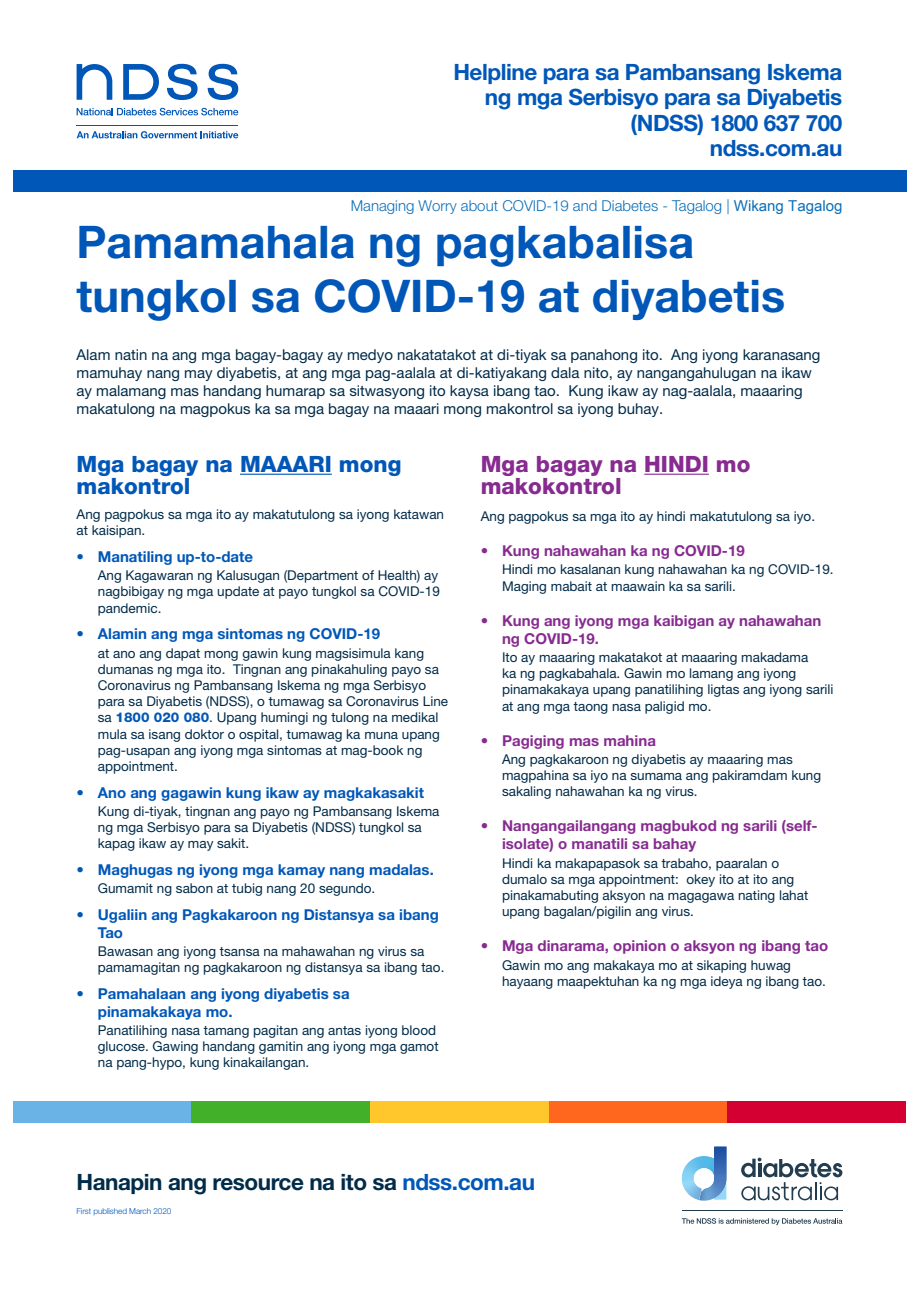
<style>
.page{position:relative;width:919px;height:1289px;background:#fff}
.page>*{position:absolute;margin:0;border:0;box-sizing:border-box;transform-origin:0 0}
.t1{font:700 45px/54px "Helvetica Neue LT Std";color:#0057b8}
.t2{font:700 22.5px/25.5px "Helvetica Neue LT Std";letter-spacing:-.02em;color:#0057b8;text-align:right}
.t3{font:700 22.5px "Helvetica Neue LT Std";letter-spacing:-.02em;color:#002b49}
.t4{font:800 22.5px/22.5px "Helvetica Neue LT Std";color:#0057b8}
.t5{font:800 22.5px/22.5px "Helvetica Neue LT Std";color:#872b90}
.Body{font:15px/18px "Helvetica Neue LT Pro";color:#002b49}
.t6{font:700 15px/18px "Helvetica Neue LT Std";color:#0057b8}
.t7{font:700 15px/18px "Helvetica Neue LT Std";color:#872b90}
.Sub_heading_1{font:300 15px "Helvetica Neue LT Std";color:#0c6fb8}
.Body_-_Indented{font:13.5px/16.2px "Helvetica Neue LT Pro";color:#002b49}
.Body-2{font:13.5px/16.2px "Helvetica Neue LT Pro";color:#002b49}
.t8{font:300 8.25px "Helvetica Neue LT Std";letter-spacing:-.01em;color:#0057b8}
.s1{font-family:"Arial Unicode MS";font-weight:400}
.s2{font-family:"Helvetica Neue LT Std";font-weight:800;color:#0057b8}
.s3{color:#0057b8}
</style>
<div class="page">
<svg style="left:77px;top:64px;width:35px;height:36px"></svg>
<svg style="left:123px;top:64px;width:36px;height:36px"></svg>
<svg style="left:167px;top:64px;width:30px;height:36px"></svg>
<svg style="left:208px;top:64px;width:30px;height:36px"></svg>
<svg style="left:77px;top:108px;width:161px;height:7px"></svg>
<svg style="left:77px;top:131px;width:161px;height:7px"></svg>
<hr style="left:77px;top:125px;width:161px;height:1px;background:#0057b8">
<hr style="left:240px;top:473px;width:92px;height:2px;background:#0057b8">
<svg style="left:681px;top:1218px;width:161px;height:7px"></svg>
<hr style="left:681px;top:1210px;width:161px;height:1px;background:#233d50">
<svg style="left:741px;top:1157px;width:101px;height:43px"></svg>
<img style="left:681px;top:1156px;width:33px;height:44px">
<img style="left:714px;top:1198px;width:12px;height:2px">
<img style="left:699px;top:1191px;width:15px;height:9px">
<svg style="left:694px;top:1168px;width:20px;height:23px"></svg>
<img style="left:714px;top:1146px;width:12px;height:52px">
<div style="left:13px;top:1101px;width:178px;height:22px;background:#69b3e7"></div>
<div style="left:191px;top:1101px;width:179px;height:22px;background:#43b02a"></div>
<div style="left:370px;top:1101px;width:179px;height:22px;background:#ffc72c"></div>
<div style="left:549px;top:1101px;width:178px;height:22px;background:#ff671f"></div>
<div style="left:727px;top:1101px;width:179px;height:22px;background:#d50032"></div>
<div style="left:13px;top:170px;width:893px;height:21px;background:#0057b8"></div>
<hr style="left:644px;top:473px;width:64px;height:2px;background:#872b90">
<p class="t2" style="left:453px;top:59px;width:390px">Helpline para sa Pambansang Iskema ng mga Serbisyo para sa Diyabetis (NDSS) 1800 637 700</p>
<p class="t2" style="left:709px;top:135px;width:134px">ndss.com.au</p>
<p class="Sub_heading_1" style="left:351px;top:196px;width:493px">Managing Worry about COVID-19 and Diabetes - Tagalog | <span class="s1">Wikang Tagalog</span></p>
<p class="t1" style="left:77px;top:213px;width:710px">Pamamahala ng pagkabalisa tungkol sa COVID-19 at diyabetis</p>
<p class="Body" style="left:77px;top:345px;width:745px">Alam natin na ang mga bagay-bagay ay medyo nakatatakot at di-tiyak sa panahong ito. Ang iyong karanasang mamuhay nang may diyabetis, at ang mga pag-aalala at di-katiyakang dala nito, ay nangangahulugan na ikaw ay malamang mas handang humarap sa sitwasyong ito kaysa ibang tao. Kung ikaw ay nag-aalala, maaaring makatulong na magpokus ka sa mga bagay na maaari mong makontrol sa iyong buhay.</p>
<h2 class="t5" style="left:480px;top:452px;width:271px">Mga bagay na HINDI mo makokontrol</h2>
<p class="Body-2" style="left:480px;top:508px;width:336px">Ang pagpokus sa mga ito ay hindi makatutulong sa iyo.</p>
<p class="t7" style="left:480px;top:541px;width:265px">• Kung nahawahan ka ng COVID-19</p>
<p class="Body_-_Indented" style="left:502px;top:561px;width:333px">Hindi mo kasalanan kung nahawahan ka ng COVID-19.<br>Maging mabait at maawain ka sa sarili.</p>
<p class="t7" style="left:502px;top:611px;width:321px;text-indent:-21px">• Kung ang iyong mga kaibigan ay nahawahan ng COVID-19.</p>
<p class="Body_-_Indented" style="left:502px;top:649px;width:333px">Ito ay maaaring makatakot at maaaring makadama<br>ka ng pagkabahala. Gawin mo lamang ang iyong pinamakakaya upang panatilihing ligtas ang iyong sarili at ang mga taong nasa paligid mo.</p>
<p class="t7" style="left:480px;top:731px;width:177px">• Pagiging mas mahina</p>
<p class="Body_-_Indented" style="left:502px;top:750px;width:320px">Ang pagkakaroon ng diyabetis ay maaaring mas magpahina sa iyo na sumama ang pakiramdam kung sakaling nahawahan ka ng virus.</p>
<p class="t7" style="left:502px;top:816px;width:317px;text-indent:-21px">• Nangangailangang magbukod ng sarili (self&shy;isolate) o manatili sa bahay</p>
<p class="Body_-_Indented" style="left:502px;top:854px;width:308px">Hindi ka makapapasok sa trabaho, paaralan o dumalo sa mga appointment: okey ito at ito ang pinakamabuting aksyon na magagawa nating lahat upang bagalan/pigilin ang virus.</p>
<p class="t7" style="left:480px;top:936px;width:349px">• Mga dinarama, opinion o aksyon ng ibang tao</p>
<p class="Body_-_Indented" style="left:502px;top:956px;width:325px">Gawin mo ang makakaya mo at sikaping huwag hayaang maapektuhan ka ng mga ideya ng ibang tao.</p>
<h2 class="t4" style="left:77px;top:452px;width:326px">Mga bagay na MAAARI mong makontrol</h2>
<p class="Body-2" style="left:77px;top:506px;width:369px">Ang pagpokus sa mga ito ay makatutulong sa iyong katawan at kaisipan.</p>
<p class="t6" style="left:77px;top:547px;width:178px">• Manatiling up-to-date</p>
<p class="Body_-_Indented" style="left:98px;top:567px;width:343px">Ang Kagawaran ng Kalusugan (Department of Health) ay nagbibigay ng mga update at payo tungkol sa COVID-19 pandemic.</p>
<p class="t6" style="left:77px;top:624px;width:305px">• Alamin ang mga sintomas ng COVID-19</p>
<p class="Body_-_Indented" style="left:98px;top:644px;width:352px">at ano ang dapat mong gawin kung magsisimula kang dumanas ng mga ito. Tingnan ang pinakahuling payo sa Coronavirus ng Pambansang Iskema ng mga Serbisyo para sa Diyabetis (NDSS), o tumawag sa Coronavirus Line sa <span class="s2">1800 020 080</span>. Upang humingi ng tulong na medikal mula sa isang doktor o ospital, tumawag ka muna upang pag-usapan ang iyong mga sintomas at mag-book ng appointment.</p>
<p class="t6" style="left:77px;top:782px;width:349px">• Ano ang gagawin kung ikaw ay magkakasakit</p>
<p class="Body_-_Indented" style="left:98px;top:802px;width:343px">Kung di-tiyak, tingnan ang payo ng Pambansang Iskema ng mga Serbisyo para sa Diyabetis (NDSS) tungkol sa kapag ikaw ay may sakit.</p>
<p class="t6" style="left:77px;top:860px;width:359px">• Maghugas ng iyong mga kamay nang madalas.</p>
<p class="Body_-_Indented" style="left:98px;top:880px;width:279px">Gumamit ng sabon at tubig nang 20 segundo.</p>
<p class="t6" style="left:98px;top:904px;width:342px;text-indent:-21px">• Ugaliin ang Pagkakaroon ng Distansya sa ibang<br>Tao</p>
<p class="Body_-_Indented" style="left:98px;top:942px;width:348px">Bawasan ang iyong tsansa na mahawahan ng virus sa pamamagitan ng pagkakaroon ng distansya sa ibang tao.</p>
<p class="t6" style="left:98px;top:984px;width:253px;text-indent:-21px">• Pamahalaan ang iyong diyabetis sa pinamakakaya mo.</p>
<p class="Body_-_Indented" style="left:98px;top:1021px;width:342px">Panatilihing nasa tamang pagitan ang antas iyong blood glucose. Gawing handang gamitin ang iyong mga gamot na pang-hypo, kung kinakailangan.</p>
<p class="t3" style="left:77px;top:1168px;width:460px">Hanapin ang resource na ito sa <span class="s3">ndss.com.au</span></p>
<p class="t8" style="left:77px;top:1205px;width:96px">First published March 2020</p>
</div>
